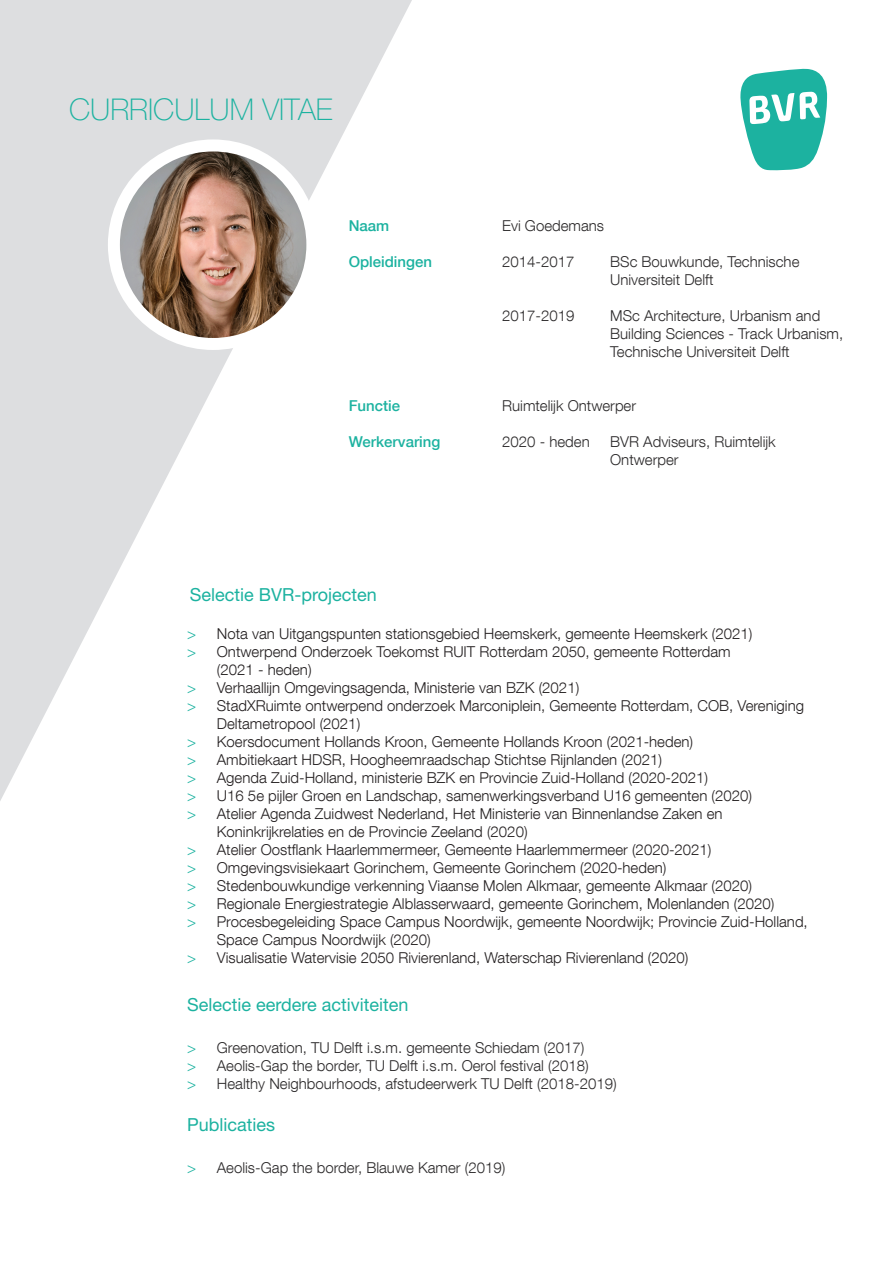
<style>
.page{position:relative;width:893px;height:1263px;background:#fff}
.page>*{position:absolute;margin:0;border:0;box-sizing:border-box;transform-origin:0 0}
.Basistekst{font:100 30px "Helvetica Neue";color:#1cb2a0}
.Standaard{font:18px "Helvetica Neue";color:#1cb2a0}
.CV{font:18px "Helvetica Neue";color:#1cb2a0}
.t1{font:300 15px/18px "Helvetica Neue LT Com";color:#231f20}
.t2{font:300 15px/18px "Helvetica Neue LT Com";color:#2b292a}
.t3{font:500 15px "Helvetica Neue LT Com";color:#1cb2a0}
.s1{color:#1cb2a0}
</style>
<div class="page">
<svg style="left:0;top:0;width:412px;height:801px"></svg>
<svg style="left:740px;top:68px;width:87px;height:103px"></svg>
<img style="left:114px;top:145px;width:198px;height:199px;border-radius:99px">
<div style="left:108px;top:139px;width:210px;height:211px;border:12px solid #fff;border-radius:50%"></div>
<p class="Basistekst" style="left:69px;top:93px;width:265px">CURRICULUM VITAE</p>
<p class="t3" style="left:349px;top:217px;width:42px">Naam</p>
<p class="t2" style="left:502px;top:216px;width:103px">Evi Goedemans</p>
<p class="t3" style="left:349px;top:253px;width:85px">Opleidingen</p>
<p class="t2" style="left:502px;top:252px;width:74px">2014-2017</p>
<p class="t2" style="left:610px;top:252px;width:191px">BSc Bouwkunde, Technische<br>Universiteit Delft</p>
<p class="t2" style="left:502px;top:306px;width:74px">2017-2019</p>
<p class="t2" style="left:610px;top:306px;width:234px">MSc Architecture, Urbanism and<br>Building Sciences - Track Urbanism,<br>Technische Universiteit Delft</p>
<p class="t3" style="left:349px;top:397px;width:53px">Functie</p>
<p class="t2" style="left:502px;top:396px;width:135px">Ruimtelijk Ontwerper</p>
<p class="t3" style="left:349px;top:433px;width:93px">Werkervaring</p>
<p class="t2" style="left:502px;top:432px;width:89px">2020 - heden</p>
<p class="t2" style="left:610px;top:432px;width:167px">BVR Adviseurs, Ruimtelijk<br>Ontwerper</p>
<p class="CV" style="left:190px;top:584px;width:189px">Selectie BVR-projecten</p>
<p class="t1" style="left:187px;top:624px;width:567px"><span class="s1">&gt;</span> Nota van Uitgangspunten stationsgebied Heemskerk, gemeente Heemskerk (2021)</p>
<p class="t1" style="left:217px;top:642px;width:515px;text-indent:-30px"><span class="s1">&gt;</span> Ontwerpend Onderzoek Toekomst RUIT Rotterdam 2050, gemeente Rotterdam (2021 - heden)</p>
<p class="t1" style="left:187px;top:678px;width:394px"><span class="s1">&gt;</span> Verhaallijn Omgevingsagenda, Ministerie van BZK (2021)</p>
<p class="t1" style="left:217px;top:696px;width:589px;text-indent:-30px"><span class="s1">&gt;</span> StadXRuimte ontwerpend onderzoek Marconiplein, Gemeente Rotterdam, COB, Vereniging<br>Deltametropool (2021)</p>
<p class="t1" style="left:187px;top:732px;width:508px"><span class="s1">&gt;</span> Koersdocument Hollands Kroon, Gemeente Hollands Kroon (2021-heden)</p>
<p class="t1" style="left:187px;top:750px;width:476px"><span class="s1">&gt;</span> Ambitiekaart HDSR, Hoogheemraadschap Stichtse Rijnlanden (2021)</p>
<p class="t1" style="left:187px;top:768px;width:523px"><span class="s1">&gt;</span> Agenda Zuid-Holland, ministerie BZK en Provincie Zuid-Holland (2020-2021)</p>
<p class="t1" style="left:187px;top:786px;width:567px"><span class="s1">&gt;</span> U16 5e pijler Groen en Landschap, samenwerkingsverband U16 gemeenten (2020)</p>
<p class="t1" style="left:217px;top:804px;width:507px;text-indent:-30px"><span class="s1">&gt;</span> Atelier Agenda Zuidwest Nederland, Het Ministerie van Binnenlandse Zaken en<br>Koninkrijkrelaties en de Provincie Zeeland (2020)</p>
<p class="t1" style="left:187px;top:840px;width:526px"><span class="s1">&gt;</span> Atelier Oostflank Haarlemmermeer, Gemeente Haarlemmermeer (2020-2021)</p>
<p class="t1" style="left:187px;top:858px;width:481px"><span class="s1">&gt;</span> Omgevingsvisiekaart Gorinchem, Gemeente Gorinchem (2020-heden)</p>
<p class="t1" style="left:187px;top:876px;width:567px"><span class="s1">&gt;</span> Stedenbouwkundige verkenning Viaanse Molen Alkmaar, gemeente Alkmaar (2020)</p>
<p class="t1" style="left:187px;top:894px;width:589px"><span class="s1">&gt;</span> Regionale Energiestrategie Alblasserwaard, gemeente Gorinchem, Molenlanden (2020)</p>
<p class="t1" style="left:217px;top:912px;width:592px;text-indent:-30px"><span class="s1">&gt;</span> Procesbegeleiding Space Campus Noordwijk, gemeente Noordwijk; Provincie Zuid-Holland,<br>Space Campus Noordwijk (2020)</p>
<p class="t1" style="left:187px;top:948px;width:503px"><span class="s1">&gt;</span> Visualisatie Watervisie 2050 Rivierenland, Waterschap Rivierenland (2020)</p>
<p class="Standaard" style="left:187px;top:994px;width:223px">Selectie eerdere activiteiten</p>
<p class="t2" style="left:187px;top:1038px;width:399px"><span class="s1">&gt;</span> Greenovation, TU Delft i.s.m. gemeente Schiedam (2017)</p>
<p class="t2" style="left:187px;top:1056px;width:403px"><span class="s1">&gt;</span> Aeolis-Gap the border, TU Delft i.s.m. Oerol festival (2018)</p>
<p class="t2" style="left:187px;top:1074px;width:431px"><span class="s1">&gt;</span> Healthy Neighbourhoods, afstudeerwerk TU Delft (2018-2019)</p>
<p class="Standaard" style="left:187px;top:1114px;width:90px">Publicaties</p>
<p class="t2" style="left:187px;top:1158px;width:320px"><span class="s1">&gt;</span> Aeolis-Gap the border, Blauwe Kamer (2019)</p>
</div>
